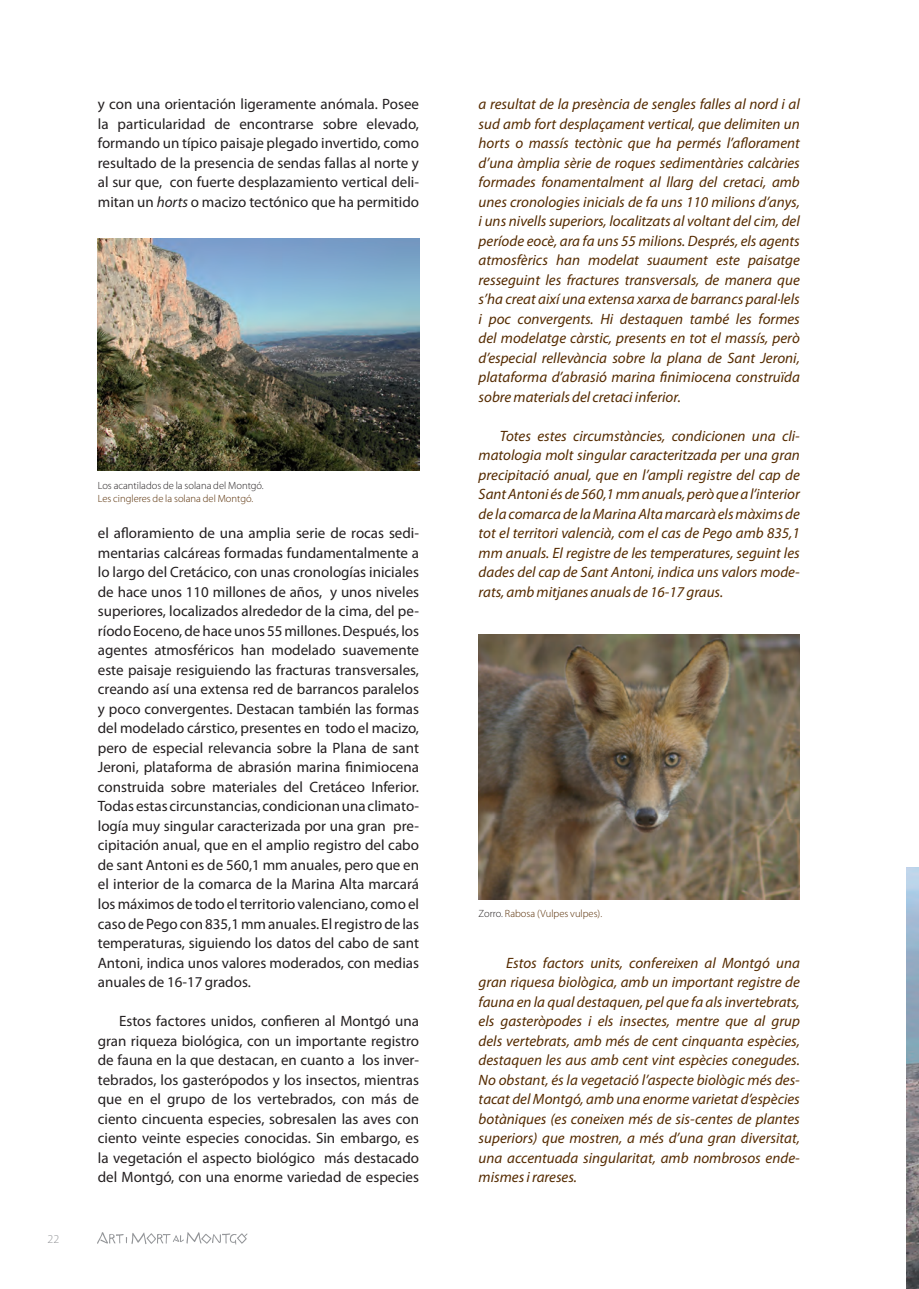
<style>
.page{position:relative;width:919px;height:1289px;background:#fff}
.page>*{position:absolute;margin:0;border:0;box-sizing:border-box;transform-origin:0 0}
.t1{font:15px/19.5px "Myriad Pro";color:#231f20;text-align:justify}
.t2{font:italic 15px/19.5px "Myriad Pro";color:#552b00;text-align:justify}
.t3{font:300 12px "Myriad Pro";color:#939598}
.t4{font:300 10.5px "Myriad Pro";color:#552b00}
.t5{font:300 10.5px "Myriad Pro";color:#231f20}
.s1{font-style:italic}
.s2{color:#231f20}
</style>
<div class="page">
<svg style="left:97px;top:1232px;width:150px;height:12px"></svg>
<img style="left:906px;top:867px;width:12px;height:421px">
<img style="left:98px;top:238px;width:321px;height:233px">
<img style="left:478px;top:634px;width:321px;height:265px">
<p class="t1" style="left:98px;top:94px;width:323px">y con una orientación ligeramente anómala. Posee la particularidad de encontrarse sobre elevado, formando un típico paisaje plegado invertido, como resultado de la presencia de sendas fallas al norte y al sur que, con fuerte desplazamiento vertical deli&shy;mitan un <span class="s1">horts</span> o macizo tectónico que ha permitido</p>
<p class="t3" style="left:48px;top:1231px;width:13px">22</p>
<p class="t5" style="left:98px;top:479px;width:167px">Los acantilados de la solana del Montgó.</p>
<p class="t4" style="left:98px;top:492px;width:157px">Les cingleres de la solana del Montgó.</p>
<p class="t1" style="left:98px;top:523px;width:323px">el afloramiento de una amplia serie de rocas sedi&shy;mentarias calcáreas formadas fundamentalmente a lo largo del Cretácico, con unas cronologías iniciales de hace unos 110 millones de años, y unos niveles superiores, localizados alrededor de la cima, del pe&shy;ríodo Eoceno, de hace unos 55 millones. Después, los agentes atmosféricos han modelado suavemente este paisaje resiguiendo las fracturas transversales, creando así una extensa red de barrancos paralelos y poco convergentes. Destacan también las formas del modelado cárstico, presentes en todo el macizo, pero de especial relevancia sobre la Plana de sant Jeroni, plataforma de abrasión marina finimiocena construida sobre materiales del Cretáceo Inferior.<br>Todas estas circunstancias, condicionan una climato&shy;logía muy singular caracterizada por una gran pre&shy;cipitación anual, que en el amplio registro del cabo de sant Antoni es de 560,1 mm anuales, pero que en el interior de la comarca de la Marina Alta marcará los máximos de todo el territorio valenciano, como el caso de Pego con 835,1 mm anuales. El registro de las temperaturas, siguiendo los datos del cabo de sant Antoni, indica unos valores moderados, con medias anuales de 16-17 grados.</p>
<p class="t1" style="left:98px;top:1011px;width:323px;text-indent:21px">Estos factores unidos, confieren al Montgó una gran riqueza biológica, con un importante registro de fauna en la que destacan, en cuanto a los inver&shy;tebrados, los gasterópodos y los insectos, mientras que en el grupo de los vertebrados, con más de ciento cincuenta especies, sobresalen las aves con ciento veinte especies conocidas. Sin embargo, es la vegetación el aspecto biológico más destacado del Montgó, con una enorme variedad de especies</p>
<p class="t2" style="left:478px;top:94px;width:323px">a resultat de la presència de sengles falles al nord i al sud amb fort desplaçament vertical, que delimiten un horts o massís tectònic que ha permés l’aflorament d’una àmplia sèrie de roques sedimentàries calcàries formades fonamentalment al llarg del cretaci, amb unes cronologies inicials de fa uns 110 milions d’anys, i uns nivells superiors, localitzats al voltant del cim, del període eocè, ara fa uns 55 milions. Després, els agents atmosfèrics han modelat suaument este paisatge resseguint les fractures transversals, de manera que s’ha creat així una extensa xarxa de barrancs paral·lels i poc convergents. Hi destaquen també les formes del modelatge càrstic, presents en tot el massís, però d’especial rellevància sobre la plana de Sant Jeroni, plataforma d’abrasió marina finimiocena construïda sobre materials del cretaci inferior.</p>
<p class="t2" style="left:478px;top:426px;width:323px;text-indent:21px">Totes estes circumstàncies, condicionen una cli&shy;matologia molt singular caracteritzada per una gran precipitació anual, que en l’ampli registre del cap de Sant Antoni és de 560,1 mm anuals, però que a l’interior de la comarca de la Marina Alta marcarà els màxims de tot el territori valencià, com el cas de Pego amb 835,1 mm anuals. El registre de les temperatures, seguint les dades del cap de Sant Antoni, indica uns valors mode&shy;rats, amb mitjanes anuals de 16-17 graus.</p>
<p class="t4" style="left:478px;top:907px;width:125px"><span class="s2">Zorro.</span> Rabosa (Vulpes vulpes).</p>
<p class="t2" style="left:478px;top:952px;width:323px;text-indent:27px">Estos factors units, confereixen al Montgó una gran riquesa biològica, amb un important registre de fauna en la qual destaquen, pel que fa als invertebrats, els gasteròpodes i els insectes, mentre que al grup dels vertebrats, amb més de cent cinquanta espècies, destaquen les aus amb cent vint espècies conegudes.<br>No obstant, és la vegetació l’aspecte biològic més des&shy;tacat del Montgó, amb una enorme varietat d’espècies botàniques (es coneixen més de sis-centes de plantes superiors) que mostren, a més d’una gran diversitat, una accentuada singularitat, amb nombrosos ende&shy;mismes i rareses.</p>
</div>
